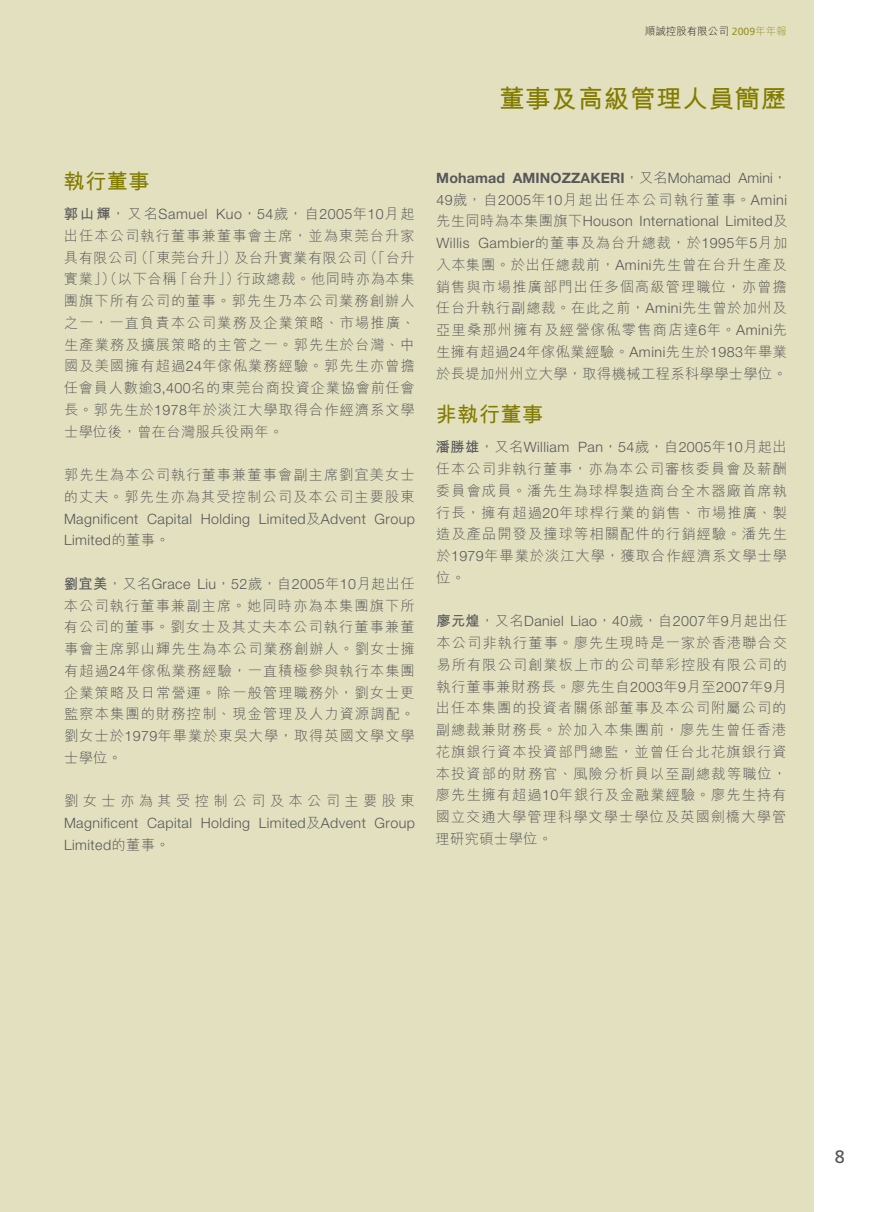
<style>
.page{position:relative;width:893px;height:1212px;background:#fff}
.page>*{position:absolute;margin:0;border:0;box-sizing:border-box;transform-origin:0 0}
.t1{font:700 25.5px "M Hei HK";letter-spacing:.03em;color:#827c00}
.t2{font:700 21px "M Hei HK";letter-spacing:.03em;color:#827c00}
.t3{font:18px "Frutiger LT Std";color:#57585a}
.t4{font:300 14.25px/21.8px "M Hei HK";letter-spacing:.075em;color:#57585a;text-align:justify}
.t5{font:300 14.25px/21.8px "Helvetica Neue LT Std";letter-spacing:.03em;color:#57585a}
.t6{font:300 14.25px/21.8px "M Hei HK";letter-spacing:.05em;color:#57585a}
.t7{font:700 14.25px "Helvetica Neue LT Std";letter-spacing:.01em;color:#57585a}
.t8{font:300 14.25px "M Hei HK";letter-spacing:.115em;color:#57585a}
.t9{font:300 14.25px "M Hei HK";letter-spacing:.31em;color:#57585a}
.t10{font:300 14.25px "M Hei HK";letter-spacing:.045em;color:#57585a}
.t11{font:300 14.25px "M Hei HK";letter-spacing:.04em;color:#57585a}
.t12{font:300 10.5px "M Hei HK";color:#231f20}
.s1{font-family:"Frutiger LT Std";font-weight:400;color:#9a9430}
.s2{color:#9a9430}
.s3{font-family:"M Hei HK"}
.s4{font-family:"M Hei HK";font-weight:700}
.s5{font-family:"Helvetica Neue LT Std"}
.s6{font-family:"M Hei HK";font-weight:300}
.s7{font-weight:300}
</style>
<div class="page">
<div style="left:0;top:0;width:814px;height:1212px;background:#e3e0bf"></div>
<p class="t12" style="left:645px;top:24px;width:143px">順誠控股有限公司 <span class="s1">2009</span><span class="s2">年年報</span></p>
<h1 class="t1" style="left:499px;top:80px;width:289px">董事及高級管理人員簡歷</h1>
<h2 class="t2" style="left:64px;top:166px;width:87px">執行董事</h2>
<p class="t5" style="left:216px;top:203px;width:200px">Kuo<span class="s3">，</span>54<span class="s3">歲，自</span>2005<span class="s3">年</span>10<span class="s3">月起</span></p>
<p class="t5" style="left:64px;top:203px;width:145px"><span class="s4">郭山輝</span><span class="s3">，又名</span>Samuel</p>
<p class="t4" style="left:64px;top:224px;width:352px;text-align:right">出任本公司執行董事兼董事會主席，並為東莞台升家（「台升</p>
<p class="t4" style="left:134px;top:246px;width:104px">（「東莞台升」）</p>
<p class="t11" style="left:234px;top:247px;width:134px">及台升實業有限公司</p>
<p class="t4" style="left:64px;top:246px;width:75px">具有限公司</p>
<p class="t4" style="left:174px;top:268px;width:67px">「台升」）</p>
<p class="t4" style="left:64px;top:268px;width:352px;text-align:left">實業」）（以下合稱<br>團旗下所有公司的董事。郭先生乃本公司業務創辦人之一，一直負責本公司業務及企業策略、市場推廣、生產業務及擴展策略的主管之一。郭先生於台灣、中國及美國擁有超過<span class="s5">24</span>年傢俬業務經驗。郭先生亦曾擔任會員人數逾<span class="s5">3,400</span>名的東莞台商投資企業協會前任會長。郭先生於<span class="s5">1978</span>年於淡江大學取得合作經濟系文學士學位後，曾在台灣服兵役兩年。</p>
<p class="t4" style="left:64px;top:463px;width:352px">郭先生為本公司執行董事兼董事會副主席劉宜美女士的丈夫。郭先生亦為其受控制公司及本公司主要股東</p>
<p class="t5" style="left:375px;top:507px;width:42px">Group</p>
<p class="t10" style="left:237px;top:269px;width:179px">行政總裁。他同時亦為本集</p>
<p class="t5" style="left:259px;top:507px;width:109px">Limited<span class="s3">及</span>Advent</p>
<p class="t5" style="left:147px;top:507px;width:46px">Capital</p>
<p class="t5" style="left:64px;top:507px;width:107px">Magnificent<br>Limited<span class="s3">的董事。</span></p>
<p class="t5" style="left:201px;top:507px;width:51px">Holding</p>
<p class="t5" style="left:198px;top:573px;width:219px">Liu<span class="s3">，</span>52<span class="s3">歲，自</span>2005<span class="s3">年</span>10<span class="s3">月起出任</span></p>
<p class="t5" style="left:64px;top:573px;width:128px"><span class="s4">劉宜美</span><span class="s3">，又名</span>Grace</p>
<p class="t4" style="left:64px;top:594px;width:353px">本公司執行董事兼副主席。她同時亦為本集團旗下所有公司的董事。劉女士及其丈夫本公司執行董事兼董事會主席郭山輝先生為本公司業務創辦人。劉女士擁有超過<span class="s5">24</span>年傢俬業務經驗，一直積極參與執行本集團企業策略及日常營運。除一般管理職務外，劉女士更監察本集團的財務控制、現金管理及人力資源調配。劉女士於<span class="s5">1979</span>年畢業於東吳大學，取得英國文學文學士學位。</p>
<p class="t9" style="left:64px;top:791px;width:352px">劉女士亦為其受控制公司及本公司主要股東</p>
<p class="t5" style="left:375px;top:812px;width:42px">Group</p>
<p class="t5" style="left:259px;top:812px;width:109px">Limited<span class="s3">及</span>Advent</p>
<p class="t5" style="left:147px;top:812px;width:46px">Capital</p>
<p class="t5" style="left:64px;top:812px;width:107px">Magnificent<br>Limited<span class="s3">的董事。</span></p>
<p class="t5" style="left:201px;top:812px;width:51px">Holding</p>
<p class="t7" style="left:513px;top:169px;width:220px">AMINOZZAKERI<span class="s6">，又名</span><span class="s7">Mohamad</span></p>
<p class="t7" style="left:436px;top:169px;width:70px">Mohamad</p>
<p class="t8" style="left:436px;top:189px;width:352px"><span class="s5">49</span>歲，自<span class="s5">2005</span>年<span class="s5">10</span>月起出任本公司執行董事。<span class="s5">Amini</span></p>
<p class="t5" style="left:726px;top:210px;width:63px">Limited<span class="s3">及</span></p>
<p class="t5" style="left:739px;top:167px;width:50px">Amini<span class="s3">，</span></p>
<p class="t6" style="left:478px;top:210px;width:310px;text-indent:-42px">先生同時為本集團旗下<span class="s5">Houson<br>Gambier</span>的董事及為台升總裁，於<span class="s5">1995</span>年<span class="s5">5</span>月加</p>
<p class="t5" style="left:640px;top:210px;width:81px">International</p>
<p class="t5" style="left:436px;top:232px;width:35px">Willis</p>
<p class="t4" style="left:436px;top:253px;width:353px">入本集團。於出任總裁前，<span class="s5">Amini</span>先生曾在台升生產及銷售與市場推廣部門出任多個高級管理職位，亦曾擔任台升執行副總裁。在此之前，<span class="s5">Amini</span>先生曾於加州及亞里桑那州擁有及經營傢俬零售商店達 年<span class="s5">6</span> 。<span class="s5">Amini</span>先生擁有超過<span class="s5">24</span>年傢俬業經驗。<span class="s5">Amini</span>先生於<span class="s5">1983</span>年畢業於長堤加州州立大學，取得機械工程系科學學士學位。</p>
<h2 class="t2" style="left:436px;top:399px;width:109px">非執行董事</h2>
<p class="t5" style="left:578px;top:436px;width:210px">Pan<span class="s3">，</span>54<span class="s3">歲，自</span>2005<span class="s3">年</span>10<span class="s3">月起出</span></p>
<p class="t5" style="left:436px;top:436px;width:135px"><span class="s4">潘勝雄</span><span class="s3">，又名</span>William</p>
<p class="t4" style="left:436px;top:457px;width:353px">任本公司非執行董事，亦為本公司審核委員會及薪酬委員會成員。潘先生為球桿製造商台全木器廠首席執行長，擁有超過<span class="s5">20</span>年球桿行業的銷售、市場推廣、製造及產品開發及撞球等相關配件的行銷經驗。潘先生於<span class="s5">1979</span>年畢業於淡江大學，獲取合作經濟系文學士學位。</p>
<p class="t5" style="left:570px;top:610px;width:218px">Liao<span class="s3">，</span>40<span class="s3">歲，自</span>2007<span class="s3">年</span>9<span class="s3">月起出任</span></p>
<p class="t5" style="left:436px;top:610px;width:129px"><span class="s4">廖元煌</span><span class="s3">，又名</span>Daniel</p>
<p class="t4" style="left:436px;top:631px;width:353px">本公司非執行董事。廖先生現時是一家於香港聯合交易所有限公司創業板上市的公司華彩控股有限公司的執行董事兼財務長。廖先生自<span class="s5">2003</span>年<span class="s5">9</span>月至<span class="s5">2007</span>年 月<span class="s5">9</span>出任本集團的投資者關係部董事及本公司附屬公司的副總裁兼財務長。於加入本集團前，廖先生曾任香港花旗銀行資本投資部門總監，並曾任台北花旗銀行資本投資部的財務官、風險分析員以至副總裁等職位，廖先生擁有超過<span class="s5">10</span>年銀行及金融業經驗。廖先生持有國立交通大學管理科學文學士學位及英國劍橋大學管理研究碩士學位。</p>
<p class="t3" style="left:835px;top:1146px;width:12px">8</p>
</div>
